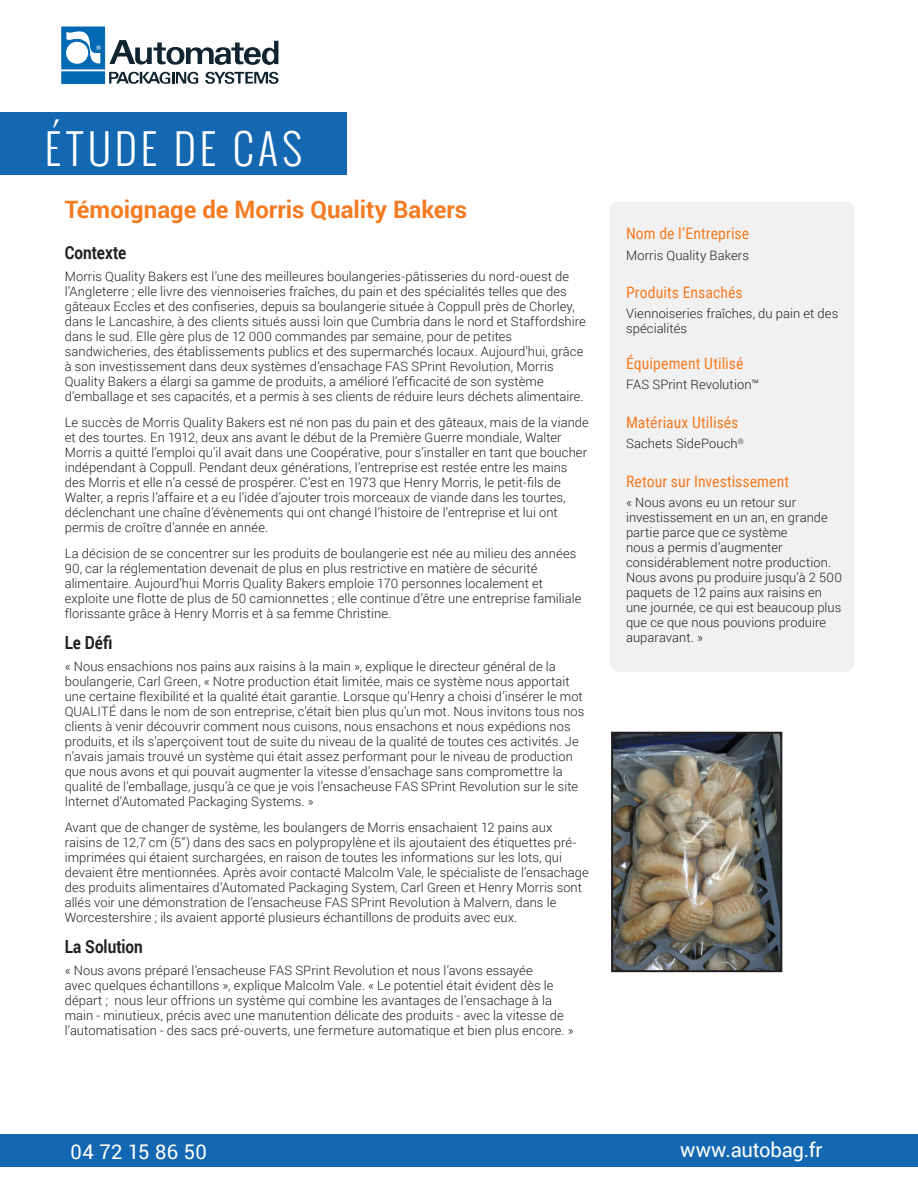
<style>
.page{position:relative;width:918px;height:1188px;background:#fff}
.page>*{position:absolute;margin:0;border:0;box-sizing:border-box;transform-origin:0 0}
.t1{font:300 42px "Oswald";letter-spacing:.1em;color:#fff}
.t2{font:700 24px "Roboto";color:#f47b21}
.t3{font:20.25px "Roboto";letter-spacing:-.005em;color:#fff}
.subhead{font:700 18px "Roboto";color:#231f20;scale:.85 1}
.sidebar_subhead{font:15.75px "Roboto Condensed";letter-spacing:.005em;color:#f47b21}
.body_copy{font:15.75px "Roboto Condensed";letter-spacing:.005em;color:#f47b21}
.body_copy-2{font:300 12.9px/15px "Roboto";letter-spacing:.005em;color:#231f20}
.sidebar_body{font:300 12.9px/15px "Roboto";letter-spacing:.005em;color:#231f20}
</style>
<div class="page">
<svg style="left:205px;top:72px;width:74px;height:12px"></svg>
<svg style="left:109px;top:71px;width:90px;height:13px"></svg>
<svg style="left:109px;top:40px;width:169px;height:25px"></svg>
<div style="left:62px;top:27px;width:43px;height:42px;background:#0168b3"></div>
<div style="left:62px;top:72px;width:43px;height:12px;background:#0168b3"></div>
<div style="left:65px;top:41px;width:24px;height:23px;border:1px solid #0168b3;border-radius:50%"></div>
<svg style="left:66px;top:31px;width:35px;height:34px"></svg>
<div style="left:0;top:1134px;width:918px;height:33px;background:#1468b2"></div>
<div style="left:0;top:112px;width:347px;height:63px;background:#1468b2"></div>
<div style="left:610px;top:201px;width:245px;height:471px;background:#f1f1f1;border-radius:10px"></div>
<img style="left:614px;top:735px;width:165px;height:234px">
<div style="left:611px;top:732px;width:171px;height:240px;border:2px solid #231f20"></div>
<h1 class="t1" style="left:45px;top:118px;width:259px">ÉTUDE DE CAS</h1>
<p class="t2" style="left:65px;top:192px;width:404px">Témoignage de Morris Quality Bakers</p>
<p class="subhead" style="left:65px;top:240px;width:74px">Contexte</p>
<p class="body_copy-2" style="left:65px;top:268px;width:523px">Morris Quality Bakers est l’une des meilleures boulangeries-pâtisseries du nord-ouest de l’Angleterre ; elle livre des viennoiseries fraîches, du pain et des spécialités telles que des gâteaux Eccles et des confiseries, depuis sa boulangerie située à Coppull près de Chorley, dans le Lancashire, à des clients situés aussi loin que Cumbria dans le nord et Staffordshire dans le sud. Elle gère plus de 12 000 commandes par semaine, pour de petites sandwicheries, des établissements publics et des supermarchés locaux. Aujourd’hui, grâce à son investissement dans deux systèmes d’ensachage FAS SPrint Revolution, Morris Quality Bakers a élargi sa gamme de produits, a amélioré l’efficacité de son système d’emballage et ses capacités, et a permis à ses clients de réduire leurs déchets alimentaire.</p>
<p class="body_copy-2" style="left:65px;top:414px;width:526px">Le succès de Morris Quality Bakers est né non pas du pain et des gâteaux, mais de la viande et des tourtes. En 1912, deux ans avant le début de la Première Guerre mondiale, Walter Morris a quitté l’emploi qu’il avait dans une Coopérative, pour s’installer en tant que boucher indépendant à Coppull. Pendant deux générations, l’entreprise est restée entre les mains des Morris et elle n’a cessé de prospérer. C’est en 1973 que Henry Morris, le petit-fils de Walter, a repris l’affaire et a eu l’idée d’ajouter trois morceaux de viande dans les tourtes, déclenchant une chaîne d’évènements qui ont changé l’histoire de l’entreprise et lui ont permis de croître d’année en année.</p>
<p class="body_copy-2" style="left:65px;top:545px;width:518px">La décision de se concentrer sur les produits de boulangerie est née au milieu des années 90, car la réglementation devenait de plus en plus restrictive en matière de sécurité alimentaire. Aujourd’hui Morris Quality Bakers emploie 170 personnes localement et exploite une flotte de plus de 50 camionnettes ; elle continue d’être une entreprise familiale florissante grâce à Henry Morris et à sa femme Christine.</p>
<p class="subhead" style="left:65px;top:630px;width:58px">Le Défi</p>
<p class="body_copy-2" style="left:65px;top:658px;width:521px">« Nous ensachions nos pains aux raisins à la main », explique le directeur général de la boulangerie, Carl Green, « Notre production était limitée, mais ce système nous apportait une certaine flexibilité et la qualité était garantie. Lorsque qu’Henry a choisi d’insérer le mot QUALITÉ dans le nom de son entreprise, c’était bien plus qu’un mot. Nous invitons tous nos clients à venir découvrir comment nous cuisons, nous ensachons et nous expédions nos produits, et ils s’aperçoivent tout de suite du niveau de la qualité de toutes ces activités. Je n’avais jamais trouvé un système qui était assez performant pour le niveau de production que nous avons et qui pouvait augmenter la vitesse d’ensachage sans compromettre la qualité de l’emballage, jusqu’à ce que je vois l’ensacheuse FAS SPrint Revolution sur le site Internet d’Automated Packaging Systems. »</p>
<p class="body_copy-2" style="left:65px;top:819px;width:526px">Avant que de changer de système, les boulangers de Morris ensachaient 12 pains aux raisins de 12,7 cm (5”) dans des sacs en polypropylène et ils ajoutaient des étiquettes pré&shy;imprimées qui étaient surchargées, en raison de toutes les informations sur les lots, qui devaient être mentionnées. Après avoir contacté Malcolm Vale, le spécialiste de l’ensachage des produits alimentaires d’Automated Packaging System, Carl Green et Henry Morris sont allés voir une démonstration de l’ensacheuse FAS SPrint Revolution à Malvern, dans le Worcestershire ; ils avaient apporté plusieurs échantillons de produits avec eux.</p>
<p class="subhead" style="left:65px;top:934px;width:93px">La Solution</p>
<p class="body_copy-2" style="left:65px;top:962px;width:510px">« Nous avons préparé l’ensacheuse FAS SPrint Revolution et nous l’avons essayée<br>avec quelques échantillons », explique Malcolm Vale. « Le potentiel était évident dès le départ ; nous leur offrions un système qui combine les avantages de l’ensachage à la main - minutieux, précis avec une manutention délicate des produits - avec la vitesse de l’automatisation - des sacs pré-ouverts, une fermeture automatique et bien plus encore. »</p>
<p class="sidebar_subhead" style="left:626px;top:223px;width:125px">Nom de l’Entreprise</p>
<p class="sidebar_body" style="left:626px;top:247px;width:124px">Morris Quality Bakers</p>
<p class="sidebar_subhead" style="left:626px;top:281px;width:118px">Produits Ensachés</p>
<p class="sidebar_body" style="left:626px;top:306px;width:214px">Viennoiseries fraîches, du pain et des spécialités</p>
<p class="body_copy" style="left:626px;top:352px;width:119px">Équipement Utilisé</p>
<p class="body_copy-2" style="left:626px;top:377px;width:135px">FAS SPrint Revolution™</p>
<p class="sidebar_subhead" style="left:626px;top:411px;width:114px">Matériaux Utilisés</p>
<p class="sidebar_body" style="left:626px;top:436px;width:119px">Sachets SidePouch<sup>®</sup></p>
<p class="sidebar_subhead" style="left:626px;top:470px;width:165px">Retour sur Investissement</p>
<p class="body_copy-2" style="left:626px;top:494px;width:217px">« Nous avons eu un retour sur investissement en un an, en grande partie parce que ce système<br>nous a permis d’augmenter considérablement notre production.<br>Nous avons pu produire jusqu’à 2 500 paquets de 12 pains aux raisins en une journée, ce qui est beaucoup plus que ce que nous pouvions produire auparavant. »</p>
<h3 class="t3" style="left:71px;top:1137px;width:138px">04 72 15 86 50</h3>
<h3 class="t3" style="left:680px;top:1135px;width:144px">www.autobag.fr</h3>
</div>
